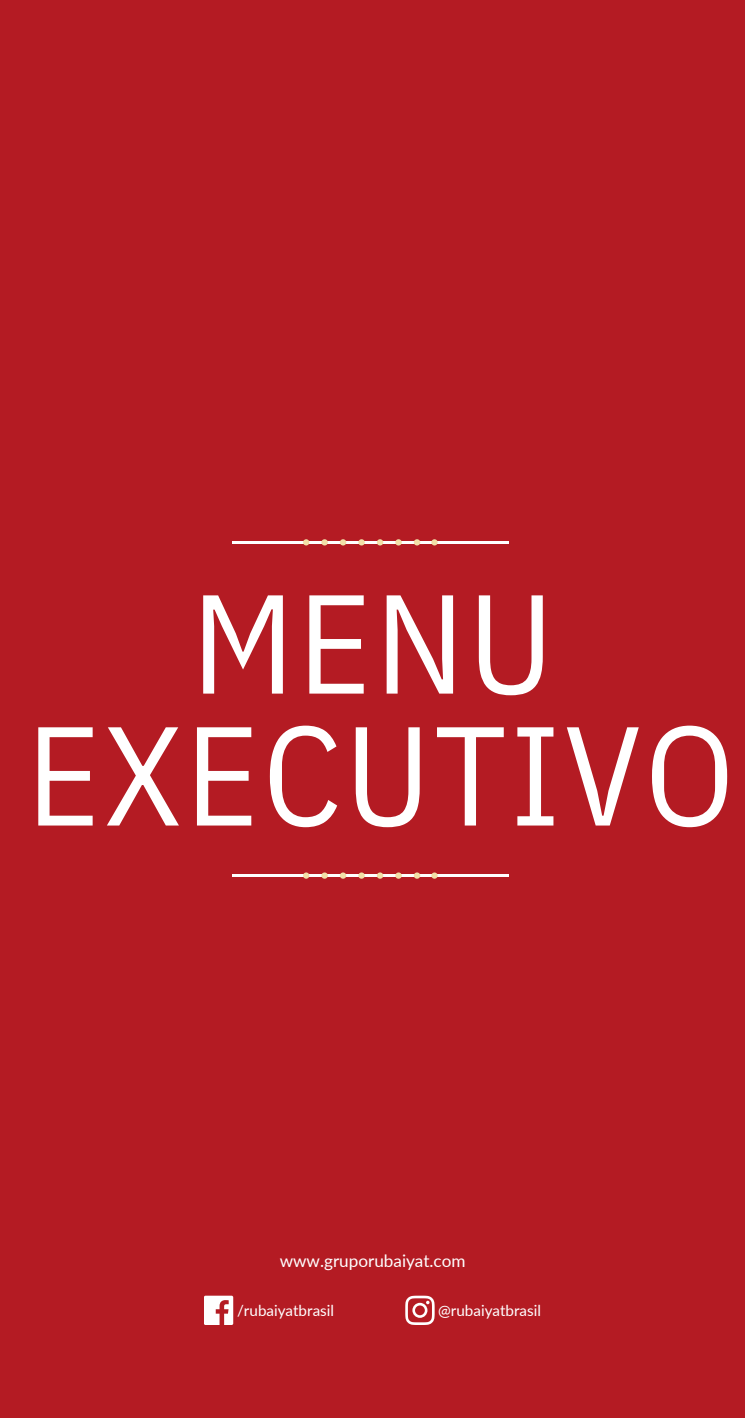
<style>
.page{position:relative;width:745px;height:1418px;background:#fff}
.page>*{position:absolute;margin:0;border:0;box-sizing:border-box;transform-origin:0 0}
.t1{font:140.75px/132px "IBM Plex Sans Cond";letter-spacing:.025em;color:#fff;text-align:center}
.t2{font:17px "Lato";color:#fff}
.t3{font:15.25px "Lato";color:#fff}
</style>
<div class="page">
<div style="left:0;top:0;width:744px;height:1417px;background:#b41b23"></div>
<svg style="left:204px;top:1295px;width:29px;height:30px"></svg>
<hr style="left:232px;top:541px;width:276px;height:2px;background:#fff">
<svg style="left:303px;top:539px;width:134px;height:6px"></svg>
<hr style="left:232px;top:875px;width:276px;height:1px;background:#fff">
<svg style="left:303px;top:872px;width:134px;height:6px"></svg>
<svg style="left:405px;top:1295px;width:29px;height:30px"></svg>
<p class="t1" style="left:27px;top:575px;width:709px">MENU<br>EXECUTIVO</p>
<p class="t2" style="left:280px;top:1250px;width:187px">www.gruporubaiyat.com</p>
<h1 class="t3" style="left:237px;top:1300px;width:98px">/rubaiyatbrasil</h1>
<h2 class="t3" style="left:438px;top:1300px;width:104px">@rubaiyatbrasil</h2>
</div>
